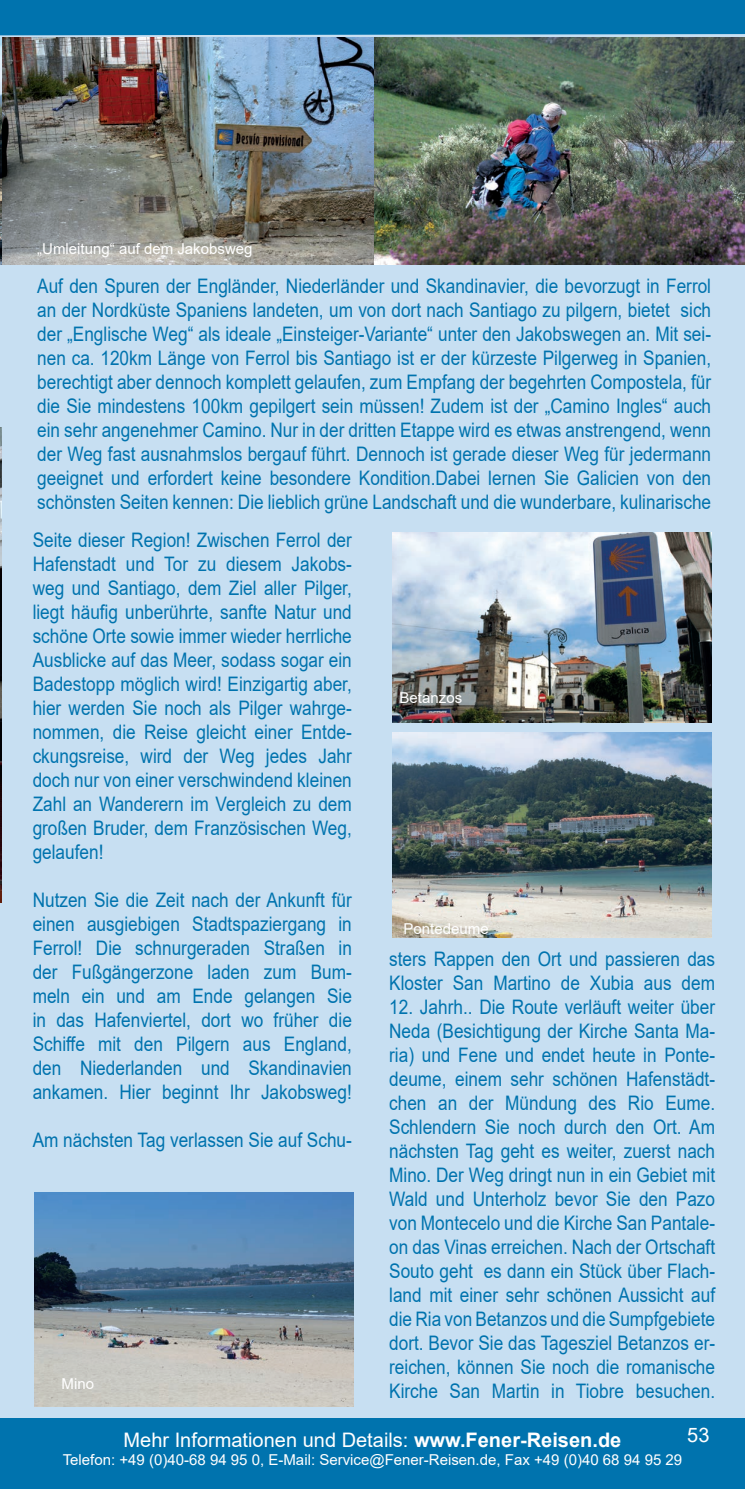
<style>
.page{position:relative;width:745px;height:1489px;background:#fff}
.page>*{position:absolute;margin:0;border:0;box-sizing:border-box;transform-origin:0 0}
.t1{font:20px/24px "Arial";color:#0073ae;text-align:justify;scale:.86 1}
.t2{font:20px "Arial";color:#fff}
.t3{font:15px "Arial";color:#fff}
.s1{font-weight:700}
</style>
<div class="page">
<div style="left:0;top:0;width:744px;height:1488px;background:#c7dff2"></div>
<div style="left:0;top:0;width:744px;height:36px;background:#0073ae"></div>
<div style="left:0;top:1417px;width:744px;height:71px;background:#0073ae"></div>
<img style="left:0;top:37px;width:744px;height:227px">
<img style="left:0;top:427px;width:2px;height:475px">
<img style="left:392px;top:732px;width:319px;height:205px">
<img style="left:392px;top:532px;width:318px;height:190px">
<img style="left:34px;top:1192px;width:319px;height:214px">
<p class="t3" style="left:37px;top:238px;width:217px">„Umleitung“ auf dem Jakobsweg</p>
<p class="t1" style="left:37px;top:274px;width:784px">Auf den Spuren der Engländer, Niederländer und Skandinavier, die bevorzugt in Ferrol an der Nordküste Spaniens landeten, um von dort nach Santiago zu pilgern, bietet sich der „Englische Weg“ als ideale „Einsteiger-Variante“ unter den Jakobswegen an. Mit sei&shy;nen ca. 120km Länge von Ferrol bis Santiago ist er der kürzeste Pilgerweg in Spanien, berechtigt aber dennoch komplett gelaufen, zum Empfang der begehrten Compostela, für die Sie mindestens 100km gepilgert sein müssen! Zudem ist der „Camino Ingles“ auch ein sehr angenehmer Camino. Nur in der dritten Etappe wird es etwas anstrengend, wenn der Weg fast ausnahmslos bergauf führt. Dennoch ist gerade dieser Weg für jedermann geeignet und erfordert keine besondere Kondition.Dabei lernen Sie Galicien von den schönsten Seiten kennen: Die lieblich grüne Landschaft und die wunderbare, kulinarische</p>
<p class="t1" style="left:33px;top:527px;width:372px">Seite dieser Region! Zwischen Ferrol der Hafenstadt und Tor zu diesem Jakobs&shy;weg und Santiago, dem Ziel aller Pilger, liegt häufig unberührte, sanfte Natur und schöne Orte sowie immer wieder herrliche Ausblicke auf das Meer, sodass sogar ein Badestopp möglich wird! Einzigartig aber, hier werden Sie noch als Pilger wahrge&shy;nommen, die Reise gleicht einer Entde&shy;ckungsreise, wird der Weg jedes Jahr doch nur von einer verschwindend kleinen Zahl an Wanderern im Vergleich zu dem großen Bruder, dem Französischen Weg, gelaufen!</p>
<p class="t1" style="left:33px;top:887px;width:372px">Nutzen Sie die Zeit nach der Ankunft für einen ausgiebigen Stadtspaziergang in Ferrol! Die schnurgeraden Straßen in der Fußgängerzone laden zum Bum&shy;meln ein und am Ende gelangen Sie in das Hafenviertel, dort wo früher die Schiffe mit den Pilgern aus England, den Niederlanden und Skandinavien ankamen. Hier beginnt Ihr Jakobsweg!</p>
<p class="t1" style="left:33px;top:1127px;width:372px">Am nächsten Tag verlassen Sie auf Schu-</p>
<p class="t3" style="left:61px;top:1372px;width:34px">Mino</p>
<p class="t3" style="left:399px;top:687px;width:64px">Betanzos</p>
<p class="t3" style="left:403px;top:918px;width:87px">Pontedeume</p>
<p class="t1" style="left:389px;top:946px;width:380px">sters Rappen den Ort und passieren das<br>Kloster San Martino de Xubia aus dem</p>
<p class="t1" style="left:389px;top:994px;width:380px">12. Jahrh.. Die Route verläuft weiter über Neda (Besichtigung der Kirche Santa Ma&shy;ria) und Fene und endet heute in Ponte&shy;deume, einem sehr schönen Hafenstädt&shy;chen an der Mündung des Rio Eume.<br>Schlendern Sie noch durch den Ort. Am nächsten Tag geht es weiter, zuerst nach Mino. Der Weg dringt nun in ein Gebiet mit Wald und Unterholz bevor Sie den Pazo von Montecelo und die Kirche San Pantale&shy;on das Vinas erreichen. Nach der Ortschaft Souto geht es dann ein Stück über Flach&shy;land mit einer sehr schönen Aussicht auf die Ria von Betanzos und die Sumpfgebiete dort. Bevor Sie das Tagesziel Betanzos er&shy;reichen, können Sie noch die romanische Kirche San Martin in Tiobre besuchen.</p>
<p class="t2" style="left:686px;top:1421px;width:24px">53</p>
<p class="t2" style="left:123px;top:1426px;width:499px">Mehr Informationen und Details: <span class="s1">www.Fener-Reisen.de</span></p>
<p class="t3" style="left:63px;top:1449px;width:620px">Telefon: +49 (0)40-68 94 95 0, E-Mail: Service@Fener-Reisen.de, Fax +49 (0)40 68 94 95 29</p>
</div>
